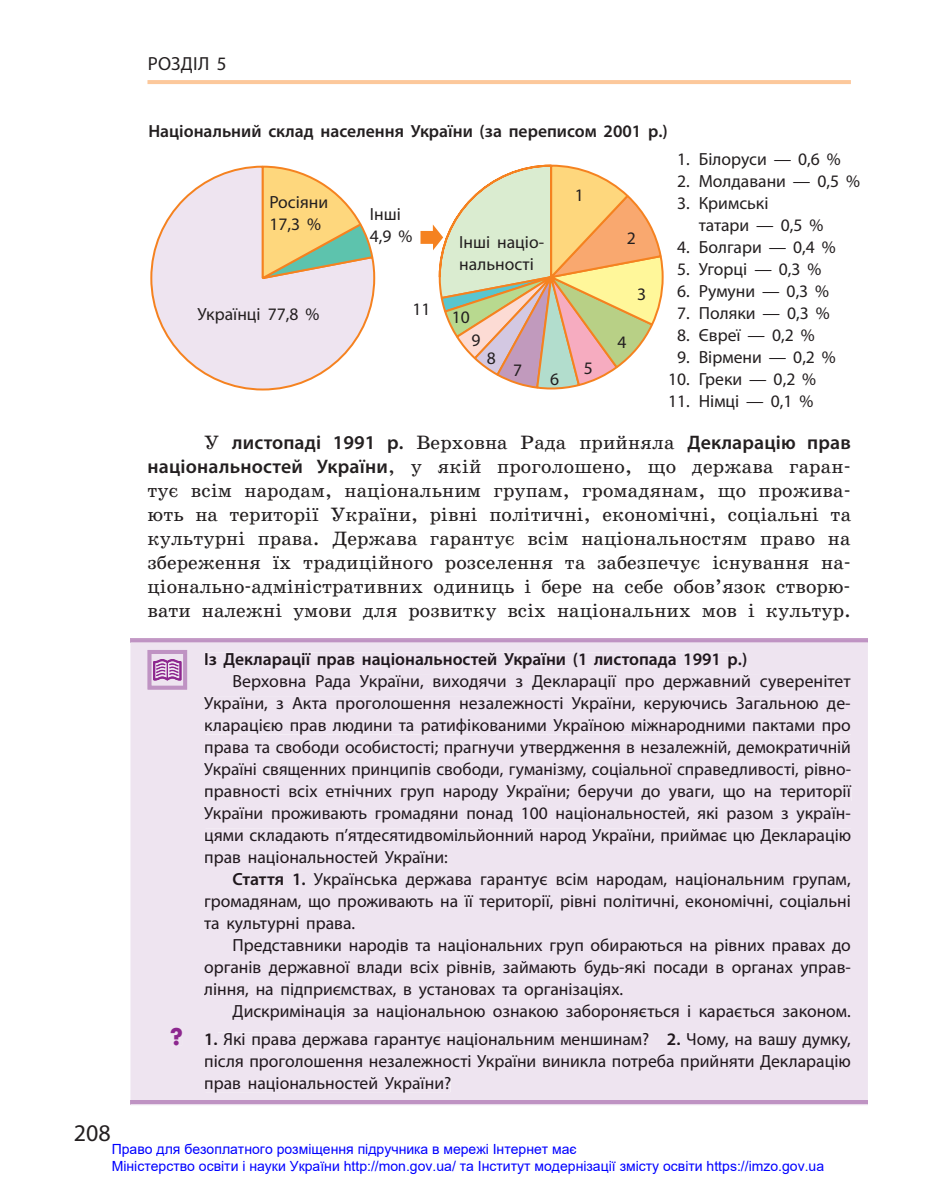
<style>
.page{position:relative;width:936px;height:1191px;background:#fff}
.page>*{position:absolute;margin:0;border:0;box-sizing:border-box;transform-origin:0 0}
.t1{font:24px "Myriad Pro";color:#231f20}
.t2{font:19.6px/24px "School Book C";letter-spacing:.005em;color:#231f20;text-align:justify}
.t3{font:600 19.6px "Myriad Pro";letter-spacing:.005em;color:#231f20}
.t4{font:19px "Myriad Pro";letter-spacing:.015em;color:#231f20}
.t5{font:17.6px/22px "Myriad Pro";color:#1f171c;text-align:justify}
.t6{font:17.6px/22px "Myriad Pro";color:#231f20}
.t7{font:600 17.6px "Myriad Pro";color:#1f171c}
.t8{font:600 17.6px "Myriad Pro";color:#231f20}
.t9{font:14px/16.8px "Arial";color:#00f}
.s1{font-family:"School Book C";font-weight:400}
.s2{font-family:"Myriad Pro";font-weight:600}
.s3{font-weight:600}
.s4{font-family:"Futuris C";font-weight:700;font-size:24px;color:#8d278f}
</style>
<div class="page">
<hr style="left:147px;top:80px;width:703px;height:4px;background:#fcc89b">
<hr style="left:130px;top:638px;width:737px;height:4px;background:#c7a0c9">
<div style="left:130px;top:642px;width:737px;height:463px;background:#eee4f0"></div>
<hr style="left:130px;top:639px;width:737px;height:3px;background:#bf93c3">
<hr style="left:130px;top:1100px;width:737px;height:4px;background:#bf93c3">
<svg style="left:147px;top:650px;width:40px;height:39px"></svg>
<div style="left:205px;top:652px;width:541px;height:16px;background:#eee4f0"></div>
<div style="left:234px;top:675px;width:616px;height:16px;background:#eee4f0"></div>
<div style="left:204px;top:697px;width:646px;height:16px;background:#eee4f0"></div>
<div style="left:205px;top:718px;width:645px;height:16px;background:#eee4f0"></div>
<div style="left:205px;top:740px;width:645px;height:17px;background:#eee4f0"></div>
<div style="left:204px;top:762px;width:646px;height:17px;background:#eee4f0"></div>
<div style="left:205px;top:784px;width:646px;height:17px;background:#eee4f0"></div>
<div style="left:204px;top:807px;width:646px;height:16px;background:#eee4f0"></div>
<div style="left:205px;top:828px;width:645px;height:16px;background:#eee4f0"></div>
<div style="left:205px;top:851px;width:242px;height:15px;background:#eee4f0"></div>
<div style="left:233px;top:873px;width:72px;height:12px;background:#eee4f0"></div>
<div style="left:306px;top:873px;width:544px;height:16px;background:#eee4f0"></div>
<div style="left:205px;top:895px;width:645px;height:15px;background:#eee4f0"></div>
<div style="left:204px;top:917px;width:150px;height:16px;background:#eee4f0"></div>
<div style="left:234px;top:938px;width:616px;height:17px;background:#eee4f0"></div>
<div style="left:205px;top:960px;width:645px;height:17px;background:#eee4f0"></div>
<div style="left:204px;top:983px;width:418px;height:16px;background:#eee4f0"></div>
<div style="left:233px;top:1004px;width:617px;height:16px;background:#eee4f0"></div>
<div style="left:171px;top:1027px;width:11px;height:18px;background:#eee4f0"></div>
<div style="left:206px;top:1033px;width:11px;height:11px;background:#eee4f0"></div>
<div style="left:218px;top:1032px;width:430px;height:16px;background:#eee4f0"></div>
<div style="left:649px;top:1033px;width:31px;height:11px;background:#eee4f0"></div>
<div style="left:680px;top:1032px;width:170px;height:16px;background:#eee4f0"></div>
<div style="left:205px;top:1054px;width:645px;height:16px;background:#eee4f0"></div>
<div style="left:205px;top:1076px;width:245px;height:16px;background:#eee4f0"></div>
<svg style="left:150px;top:166px;width:226px;height:225px"></svg>
<svg style="left:251px;top:165px;width:123px;height:117px"></svg>
<svg style="left:420px;top:164px;width:244px;height:226px"></svg>
<p class="t4" style="left:148px;top:52px;width:81px">РОЗДІЛ 5</p>
<p class="t8" style="left:148px;top:119px;width:521px">Національний склад населення України (за переписом 2001 р.)</p>
<p class="t6" style="left:269px;top:191px;width:60px">Росіяни<br>17,3 %</p>
<p class="t6" style="left:197px;top:303px;width:123px">Українці 77,8 %</p>
<p class="t6" style="left:370px;top:203px;width:44px">Інші<br>4,9 %</p>
<p class="t6" style="left:412px;top:298px;width:20px">11</p>
<p class="t6" style="left:459px;top:230px;width:86px">Інші націо&shy;нальності</p>
<p class="t6" style="left:452px;top:306px;width:20px">10</p>
<p class="t6" style="left:471px;top:328px;width:11px">9</p>
<p class="t6" style="left:487px;top:347px;width:11px">8</p>
<p class="t6" style="left:513px;top:359px;width:11px">7</p>
<p class="t6" style="left:550px;top:368px;width:11px">6</p>
<p class="t6" style="left:575px;top:184px;width:11px">1</p>
<p class="t6" style="left:584px;top:356px;width:11px">5</p>
<p class="t6" style="left:627px;top:227px;width:11px">2</p>
<p class="t6" style="left:637px;top:282px;width:11px">3</p>
<p class="t6" style="left:617px;top:331px;width:11px">4</p>
<p class="t6" style="left:677px;top:148px;width:165px">1. Білоруси — 0,6 %</p>
<p class="t6" style="left:677px;top:170px;width:184px">2. Молдавани — 0,5 %</p>
<p class="t6" style="left:698px;top:192px;width:126px;text-indent:-21px">3. Кримські татари — 0,5 %</p>
<p class="t6" style="left:677px;top:236px;width:160px">4. Болгари — 0,4 %</p>
<p class="t6" style="left:677px;top:258px;width:146px">5. Угорці — 0,3 %</p>
<p class="t6" style="left:677px;top:280px;width:153px">6. Румуни — 0,3 %</p>
<p class="t6" style="left:677px;top:302px;width:154px">7. Поляки — 0,3 %</p>
<p class="t6" style="left:677px;top:324px;width:139px">8. Євреї — 0,2 %</p>
<p class="t6" style="left:677px;top:346px;width:160px">9. Вірмени — 0,2 %</p>
<p class="t6" style="left:668px;top:368px;width:149px">10. Греки — 0,2 %</p>
<p class="t6" style="left:668px;top:390px;width:147px">11. Німці — 0,1 %</p>
<h1 class="t1" style="left:74px;top:1118px;width:38px">208</h1>
<p class="t3" style="left:204px;top:430px;width:648px"><span class="s1">У</span> листопаді 1991 р. <span class="s1">Верховна Рада прийняла</span> Декларацію прав</p>
<p class="t2" style="left:147px;top:454px;width:705px"><span class="s2">національностей України</span>, у якій проголошено, що держава гаран&shy;тує всім народам, національним групам, громадянам, що прожива&shy;ють на території України, рівні політичні, економічні, соціальні та культурні права. Держава гарантує всім національностям право на збереження їх традиційного розселення та забезпечує існування на&shy;ціонально-адміністративних одиниць і бере на себе обов’язок створю&shy;вати належні умови для розвитку всіх національних мов і культур.</p>
<p class="t7" style="left:204px;top:648px;width:544px">Із Декларації прав національностей України (1 листопада 1991 р.)</p>
<p class="t5" style="left:204px;top:669px;width:648px;text-indent:28px">Верховна Рада України, виходячи з Декларації про державний суверенітет України, з Акта проголошення незалежності України, керуючись Загальною де&shy;кларацією прав людини та ратифікованими Україною міжнародними пактами про права та свободи особистості; прагнучи утвердження в незалежній, демократичній Україні священних принципів свободи, гуманізму, соціальної справедливості, рівно&shy;правності всіх етнічних груп народу України; беручи до уваги, що на території України проживають громадяни понад 100 національностей, які разом з україн&shy;цями складають п’ятдесятидвомільйонний народ України, приймає цю Декларацію прав національностей України:</p>
<p class="t5" style="left:204px;top:867px;width:648px;text-indent:28px"><span class="s3">Стаття 1.</span> Українська держава гарантує всім народам, національним групам, громадянам, що проживають на її території, рівні політичні, економічні, соціальні та культурні права.</p>
<p class="t5" style="left:204px;top:933px;width:648px;text-indent:28px">Представники народів та національних груп обираються на рівних правах до органів державної влади всіх рівнів, займають будь-які посади в органах управ&shy;ління, на підприємствах, в установах та організаціях.</p>
<p class="t5" style="left:170px;top:997px;width:682px;line-height:27.6px;text-align:right">Дискримінація за національною ознакою забороняється і карається законом.<br><span class="s4">?</span> <span class="s3">1.</span> Які права держава гарантує національним меншинам? <span class="s3">2.</span> Чому, на вашу думку,</p>
<p class="t5" style="left:204px;top:1049px;width:648px">після проголошення незалежності України виникла потреба прийняти Декларацію прав національностей України?</p>
<p class="t9" style="left:112px;top:1141px;width:713px">Право для безоплатного розміщення підручника в мережі Інтернет має<br>Міністерство освіти і науки України http://mon.gov.ua/ та Інститут модернізації змісту освіти https://imzo.gov.ua</p>
</div>
